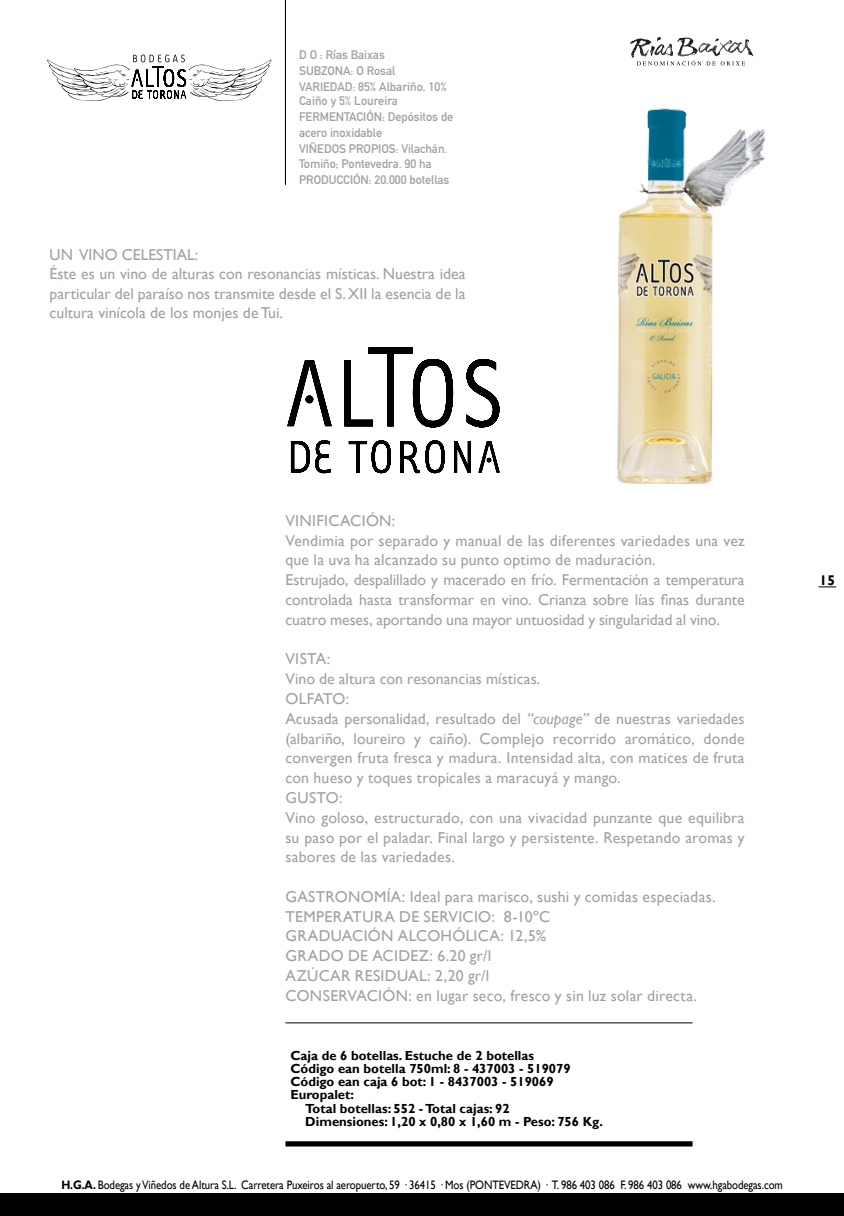
<style>
.page{position:relative;width:844px;height:1216px;background:#fff}
.page>*{position:absolute;margin:0;border:0;box-sizing:border-box;transform-origin:0 0}
.t1{font:15.75px/19.8px "Gill Sans";letter-spacing:.01em;color:#a4a09e}
.t2{font:700 14px "Gill Sans";color:#000}
.t3{font:700 13.12px "Gill Sans";color:#000}
.t4{font:12.25px/15.6px "DIN Mittelschrift LT Alternate";letter-spacing:-.005em;color:#a4a09e}
.t5{font:12.25px "Gill Sans";letter-spacing:-.005em;color:#000;scale:.88 1}
.s1{font-style:italic}
.s2{font-weight:700}
</style>
<div class="page">
<svg style="left:818px;top:586px;width:17px;height:1px"></svg>
<div style="left:0;top:1193px;width:843px;height:22px;background:#000"></div>
<hr style="left:285px;top:1022px;width:407px;height:1px;background:#000">
<div style="left:285px;top:1141px;width:407px;height:5px;background:#000"></div>
<img style="left:617px;top:108px;width:149px;height:376px">
<svg style="left:630px;top:37px;width:123px;height:28px"></svg>
<svg style="left:47px;top:55px;width:224px;height:46px"></svg>
<svg style="left:466px;top:359px;width:34px;height:69px"></svg>
<svg style="left:290px;top:440px;width:41px;height:34px"></svg>
<svg style="left:287px;top:347px;width:167px;height:81px"></svg>
<svg style="left:348px;top:440px;width:152px;height:34px"></svg>
<hr style="left:285px;top:0;width:1px;height:185px;background:#000">
<p class="t4" style="left:299px;top:47px;width:155px">D O : Rías Baixas<br>SUBZONA: O Rosal<br>VARIEDAD: 85% Albariño, 10%<br>Caiño y 5% Loureira<br>FERMENTACIÓN: Depósitos de acero inoxidable<br>VIÑEDOS PROPIOS: Vilachán.<br>Tomiño; Pontevedra. 90 ha<br>PRODUCCIÓN: 20.000 botellas</p>
<p class="t1" style="left:50px;top:245px;width:417px;line-height:19.2px">UN VINO CELESTIAL:<br>Éste es un vino de alturas con resonancias místicas. Nuestra idea particular del paraíso nos transmite desde el S. XII la esencia de la cultura vinícola de los monjes de Tui.</p>
<p class="t1" style="left:285px;top:511px;width:460px">VINIFICACIÓN:<br>Vendimia por separado y manual de las diferentes variedades una vez que la uva ha alcanzado su punto optimo de maduración.<br>Estrujado, despalillado y macerado en frío. Fermentación a temperatura controlada hasta transformar en vino. Crianza sobre lías finas durante cuatro meses, aportando una mayor untuosidad y singularidad al vino.</p>
<p class="t1" style="left:285px;top:649px;width:460px">VISTA:<br>Vino de altura con resonancias místicas.<br>OLFATO:<br>Acusada personalidad, resultado del <span class="s1">“coupage”</span> de nuestras variedades (albariño, loureiro y caiño). Complejo recorrido aromático, donde convergen fruta fresca y madura. Intensidad alta, con matices de fruta con hueso y toques tropicales a maracuyá y mango.<br>GUSTO:<br>Vino goloso, estructurado, con una vivacidad punzante que equilibra su paso por el paladar. Final largo y persistente. Respetando aromas y sabores de las variedades.</p>
<p class="t1" style="left:285px;top:887px;width:431px">GASTRONOMÍA: Ideal para marisco, sushi y comidas especiadas.<br>TEMPERATURA DE SERVICIO: 8-10ºC<br>GRADUACIÓN ALCOHÓLICA: 12,5%<br>GRADO DE ACIDEZ: 6.20 gr/l<br>AZÚCAR RESIDUAL: 2,20 gr/l<br>CONSERVACIÓN: en lugar seco, fresco y sin luz solar directa.</p>
<p class="t3" style="left:290px;top:1047px;width:245px">Caja de 6 botellas. Estuche de 2 botellas</p>
<p class="t3" style="left:290px;top:1060px;width:282px">Código ean botella 750ml: 8 - 437003 - 519079</p>
<p class="t3" style="left:290px;top:1073px;width:265px">Código ean caja 6 bot: 1 - 8437003 - 519069</p>
<p class="t3" style="left:290px;top:1087px;width:65px">Europalet:</p>
<p class="t3" style="left:305px;top:1100px;width:206px">Total botellas: 552 - Total cajas: 92</p>
<p class="t3" style="left:305px;top:1113px;width:299px">Dimensiones: 1,20 x 0,80 x 1,60 m - Peso: 756 Kg.</p>
<p class="t5" style="left:61px;top:1177px;width:821px"><span class="s2">H.G.A.</span> Bodegas y Viñedos de Altura S.L. Carretera Puxeiros al aeropuerto, 59 · 36415 · Mos (PONTEVEDRA) · T. 986 403 086 F. 986 403 086 www.hgabodegas.com</p>
<p class="t2" style="left:819px;top:571px;width:17px">15</p>
</div>
